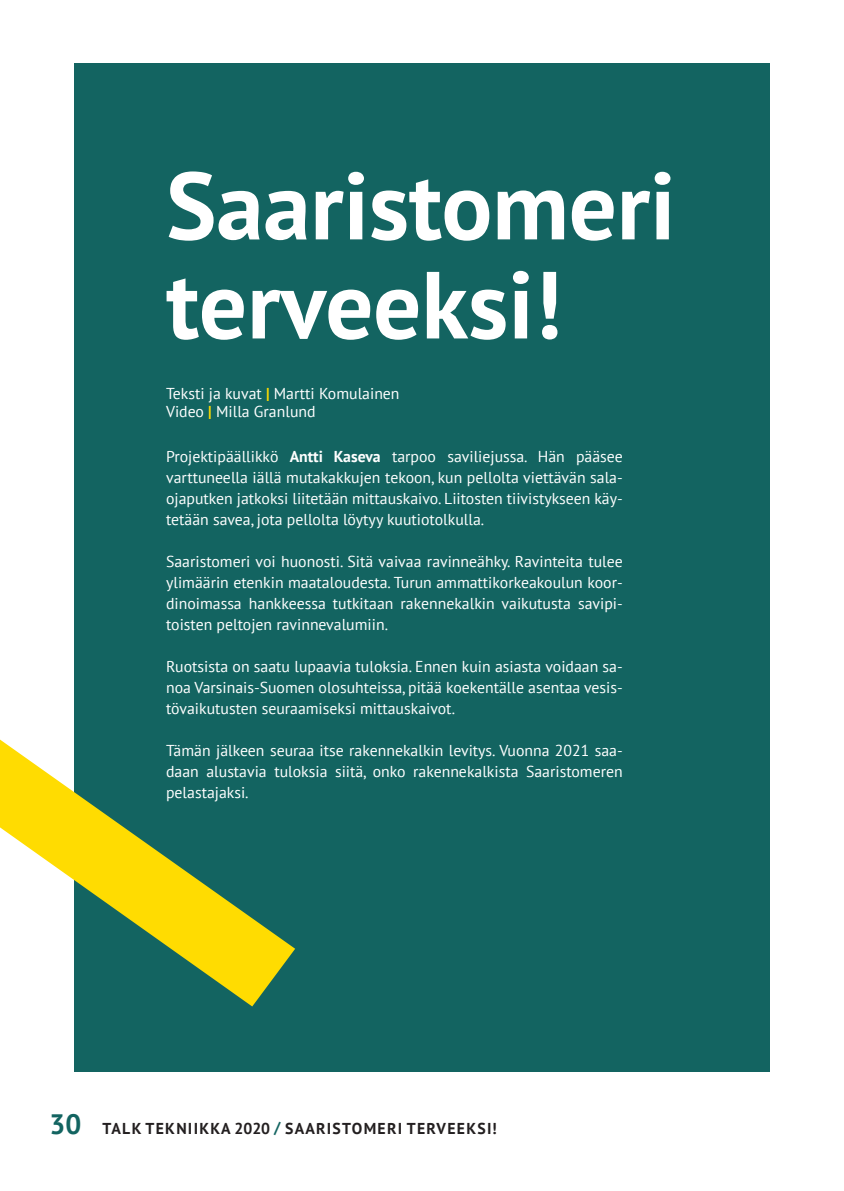
<style>
.page{position:relative;width:844px;height:1191px;background:#fff}
.page>*{position:absolute;margin:0;border:0;box-sizing:border-box;transform-origin:0 0}
.t1{font:700 95.02px/99px "PT Sans";color:#fff}
.t2{font:700 28px "PT Sans";color:#136461}
.t3{font:15.75px/21px "PT Sans";color:#fff;text-align:justify}
.t4{font:700 15.75px "PT Sans";letter-spacing:.08em;color:#231f20}
.s1{font-weight:700;color:#ffdc01}
.s2{font-weight:700}
.s3{color:#136461}
</style>
<div class="page">
<div style="left:74px;top:63px;width:695px;height:1008px;background:#136461"></div>
<svg style="left:0;top:739px;width:295px;height:267px"></svg>
<h1 class="t1" style="left:166px;top:154px;width:511px">Saaristomeri terveeksi!</h1>
<p class="t3" style="left:166px;top:384px;width:235px;line-height:17.5px">Teksti ja kuvat <span class="s1">|</span> Martti Komulainen<br>Video <span class="s1">|</span> Milla Granlund</p>
<p class="t3" style="left:166px;top:446px;width:458px">Projektipäällikkö <span class="s2">Antti Kaseva</span> tarpoo saviliejussa. Hän pääsee varttuneella iällä mutakakkujen tekoon, kun pellolta viettävän sala&shy;ojaputken jatkoksi liitetään mittauskaivo. Liitosten tiivistykseen käy&shy;tetään savea, jota pellolta löytyy kuutiotolkulla.</p>
<p class="t3" style="left:166px;top:551px;width:458px">Saaristomeri voi huonosti. Sitä vaivaa ravinneähky. Ravinteita tulee ylimäärin etenkin maataloudesta. Turun ammattikorkeakoulun koor&shy;dinoimassa hankkeessa tutkitaan rakennekalkin vaikutusta savipi&shy;toisten peltojen ravinnevalumiin.</p>
<p class="t3" style="left:166px;top:656px;width:458px">Ruotsista on saatu lupaavia tuloksia. Ennen kuin asiasta voidaan sa&shy;noa Varsinais-Suomen olosuhteissa, pitää koekentälle asentaa vesis&shy;tövaikutusten seuraamiseksi mittauskaivot.</p>
<p class="t3" style="left:166px;top:740px;width:458px">Tämän jälkeen seuraa itse rakennekalkin levitys. Vuonna 2021 saa&shy;daan alustavia tuloksia siitä, onko rakennekalkista Saaristomeren pelastajaksi.</p>
<h2 class="t2" style="left:50px;top:1105px;width:33px">30</h2>
<p class="t4" style="left:102px;top:1118px;width:395px">TALK TEKNIIKKA 2020 <span class="s3">/</span> SAARISTOMERI TERVEEKSI!</p>
</div>
